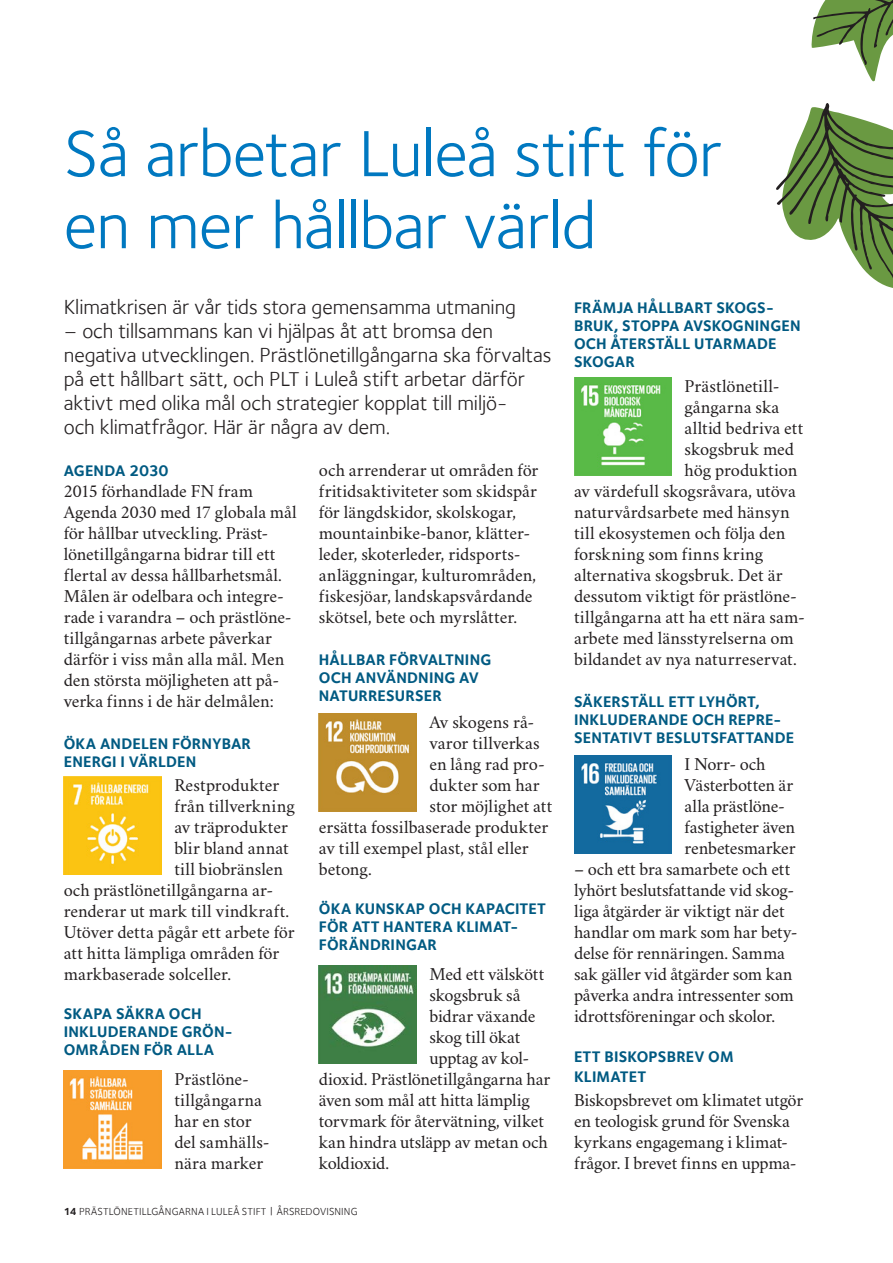
<style>
.page{position:relative;width:893px;height:1263px;background:#fff}
.page>*{position:absolute;margin:0;border:0;box-sizing:border-box;transform-origin:0 0}
.t1{font:67.5px/72px "Foundry Sterling Book OSF";letter-spacing:-.015em;color:#0078c0}
.t2{font:21px/24px "Foundry Sterling Book OSF";letter-spacing:-.005em;color:#231f20}
.t3{font:18px/21px "Crimson";letter-spacing:-.005em;color:#231f20}
.t4{font:18px "Crimson";letter-spacing:.015em;color:#231f20}
.t5{font:18px "Crimson";letter-spacing:-.025em;color:#231f20}
.t6{font:700 15.75px/18px "Foundry Sterling";letter-spacing:.01em;color:#005a82}
.t7{font:700 15.75px "Foundry Sterling";letter-spacing:-.015em;color:#005a82}
.t8{font:10.5px "Foundry Sterling Book OSF";letter-spacing:.015em;color:#231f20}
.s1{font-family:"Foundry Sterling";font-weight:700}
</style>
<div class="page">
<svg style="left:811px;top:0;width:82px;height:82px"></svg>
<svg style="left:776px;top:103px;width:117px;height:185px"></svg>
<img style="left:64px;top:777px;width:98px;height:98px">
<img style="left:64px;top:1071px;width:98px;height:98px">
<img style="left:319px;top:714px;width:98px;height:98px">
<img style="left:319px;top:966px;width:98px;height:98px">
<img style="left:574px;top:378px;width:98px;height:98px">
<img style="left:574px;top:756px;width:98px;height:98px">
<p class="t1" style="left:64px;top:117px;width:660px">Så arbetar Luleå stift för en mer hållbar värld</p>
<p class="t2" style="left:64px;top:295px;width:454px">Klimatkrisen är vår tids stora gemensamma utmaning</p>
<p class="t2" style="left:64px;top:319px;width:489px">– och tillsammans kan vi hjälpas åt att bromsa den negativa utvecklingen. Prästlönetillgångarna ska förvaltas på ett hållbart sätt, och PLT i Luleå stift arbetar därför aktivt med olika mål och strategier kopplat till miljö-<br>och klimatfrågor. Här är några av dem.</p>
<p class="t3" style="left:319px;top:458px;width:221px">och arrenderar ut områden för fritidsaktiviteter som skidspår för längdskidor, skolskogar, mountainbike-banor, klätter&shy;leder, skoterleder, ridsports&shy;anläggningar, kulturområden, fiskesjöar, landskapsvårdande skötsel, bete och myrslåtter.</p>
<p class="t6" style="left:319px;top:650px;width:174px">HÅLLBAR FÖRVALTNING<br>OCH ANVÄNDNING AV<br>NATURRESURSER</p>
<p class="t3" style="left:429px;top:710px;width:104px">Av skogens rå-</p>
<p class="t3" style="left:429px;top:731px;width:112px">varor tillverkas</p>
<p class="t3" style="left:429px;top:752px;width:117px">en lång rad pro-</p>
<p class="t3" style="left:429px;top:773px;width:112px">dukter som har</p>
<p class="t3" style="left:429px;top:794px;width:125px">stor möjlighet att</p>
<p class="t3" style="left:319px;top:815px;width:231px">ersätta fossilbaserade produkter</p>
<p class="t3" style="left:319px;top:836px;width:211px">av till exempel plast, stål eller</p>
<p class="t3" style="left:319px;top:857px;width:54px">betong.</p>
<p class="t6" style="left:319px;top:899px;width:228px">ÖKA KUNSKAP OCH KAPACITET<br>FÖR ATT HANTERA KLIMAT-<br>FÖRÄNDRINGAR</p>
<p class="t3" style="left:429px;top:962px;width:116px">Med ett välskött</p>
<p class="t3" style="left:429px;top:983px;width:93px">skogsbruk så</p>
<p class="t3" style="left:429px;top:1004px;width:108px">bidrar växande</p>
<p class="t3" style="left:429px;top:1025px;width:92px">skog till ökat</p>
<p class="t3" style="left:429px;top:1046px;width:99px">upptag av kol-</p>
<p class="t3" style="left:319px;top:1067px;width:233px">dioxid. Prästlönetillgångarna har</p>
<p class="t3" style="left:319px;top:1088px;width:212px">även som mål att hitta lämplig</p>
<p class="t3" style="left:319px;top:1109px;width:227px">torvmark för återvätning, vilket</p>
<p class="t3" style="left:319px;top:1130px;width:230px">kan hindra utsläpp av metan och</p>
<p class="t5" style="left:319px;top:1150px;width:72px">koldioxid.</p>
<p class="t7" style="left:64px;top:461px;width:106px">AGENDA 2030</p>
<p class="t3" style="left:64px;top:479px;width:234px">2015 förhandlade FN fram<br>Agenda 2030 med 17 globala mål för hållbar utveckling. Präst&shy;lönetillgångarna bidrar till ett flertal av dessa hållbarhetsmål.<br>Målen är odelbara och integre&shy;rade i varandra – och prästlöne&shy;tillgångarnas arbete påverkar därför i viss mån alla mål. Men den största möjligheten att på&shy;verka finns i de här delmålen:</p>
<p class="t6" style="left:64px;top:734px;width:189px">ÖKA ANDELEN FÖRNYBAR<br>ENERGI I VÄRLDEN</p>
<p class="t3" style="left:174px;top:773px;width:107px">Restprodukter</p>
<p class="t4" style="left:174px;top:793px;width:122px">från tillverkning</p>
<p class="t3" style="left:174px;top:815px;width:115px">av träprodukter</p>
<p class="t3" style="left:174px;top:836px;width:116px">blir bland annat</p>
<p class="t3" style="left:174px;top:857px;width:110px">till biobränslen</p>
<p class="t3" style="left:64px;top:878px;width:211px">och prästlönetillgångarna ar-</p>
<p class="t3" style="left:64px;top:899px;width:227px">renderar ut mark till vindkraft.</p>
<p class="t3" style="left:64px;top:920px;width:232px">Utöver detta pågår ett arbete för</p>
<p class="t3" style="left:64px;top:941px;width:217px">att hitta lämpliga områden för</p>
<p class="t3" style="left:64px;top:962px;width:169px">markbaserade solceller.</p>
<p class="t6" style="left:64px;top:1004px;width:168px">SKAPA SÄKRA OCH<br>INKLUDERANDE GRÖN-<br>OMRÅDEN FÖR ALLA</p>
<p class="t3" style="left:174px;top:1067px;width:95px">Prästlöne&shy;tillgångarna har en stor del samhälls&shy;nära marker</p>
<p class="t8" style="left:64px;top:1205px;width:295px"><span class="s1">14</span> PRÄSTLÖNETILLGÅNGARNA I LULEÅ STIFT | ÅRSREDOVISNING</p>
<p class="t6" style="left:574px;top:298px;width:228px">FRÄMJA HÅLLBART SKOGS-<br>BRUK, STOPPA AVSKOGNINGEN<br>OCH ÅTERSTÄLL UTARMADE<br>SKOGAR</p>
<p class="t3" style="left:685px;top:374px;width:97px">Prästlönetill-</p>
<p class="t3" style="left:685px;top:395px;width:96px">gångarna ska</p>
<p class="t3" style="left:685px;top:416px;width:120px">alltid bedriva ett</p>
<p class="t3" style="left:685px;top:437px;width:111px">skogsbruk med</p>
<p class="t3" style="left:685px;top:458px;width:114px">hög produktion</p>
<p class="t3" style="left:574px;top:479px;width:223px">av värdefull skogsråvara, utöva</p>
<p class="t3" style="left:574px;top:500px;width:217px">naturvårdsarbete med hänsyn</p>
<p class="t3" style="left:574px;top:521px;width:213px">till ekosystemen och följa den</p>
<p class="t4" style="left:574px;top:541px;width:191px">forskning som finns kring</p>
<p class="t3" style="left:574px;top:563px;width:210px">alternativa skogsbruk. Det är</p>
<p class="t3" style="left:574px;top:584px;width:224px">dessutom viktigt för prästlöne-</p>
<p class="t3" style="left:574px;top:605px;width:232px">tillgångarna att ha ett nära sam-</p>
<p class="t3" style="left:574px;top:626px;width:221px">arbete med länsstyrelserna om</p>
<p class="t3" style="left:574px;top:647px;width:224px">bildandet av nya naturreservat.</p>
<p class="t6" style="left:574px;top:692px;width:222px">SÄKERSTÄLL ETT LYHÖRT,<br>INKLUDERANDE OCH REPRE-<br>SENTATIVT BESLUTSFATTANDE</p>
<p class="t3" style="left:685px;top:752px;width:113px">I Norr- och<br>Västerbotten är alla prästlöne&shy;fastigheter även renbetesmarker</p>
<p class="t3" style="left:574px;top:857px;width:225px">– och ett bra samarbete och ett lyhört beslutsfattande vid skog&shy;liga åtgärder är viktigt när det handlar om mark som har bety&shy;delse för rennäringen. Samma sak gäller vid åtgärder som kan påverka andra intressenter som idrottsföreningar och skolor.</p>
<p class="t6" style="left:574px;top:1047px;width:161px;line-height:19.5px">ETT BISKOPSBREV OM<br>KLIMATET</p>
<p class="t3" style="left:574px;top:1088px;width:231px">Biskopsbrevet om klimatet utgör en teologisk grund för Svenska kyrkans engagemang i klimat&shy;frågor. I brevet finns en uppma-</p>
</div>
